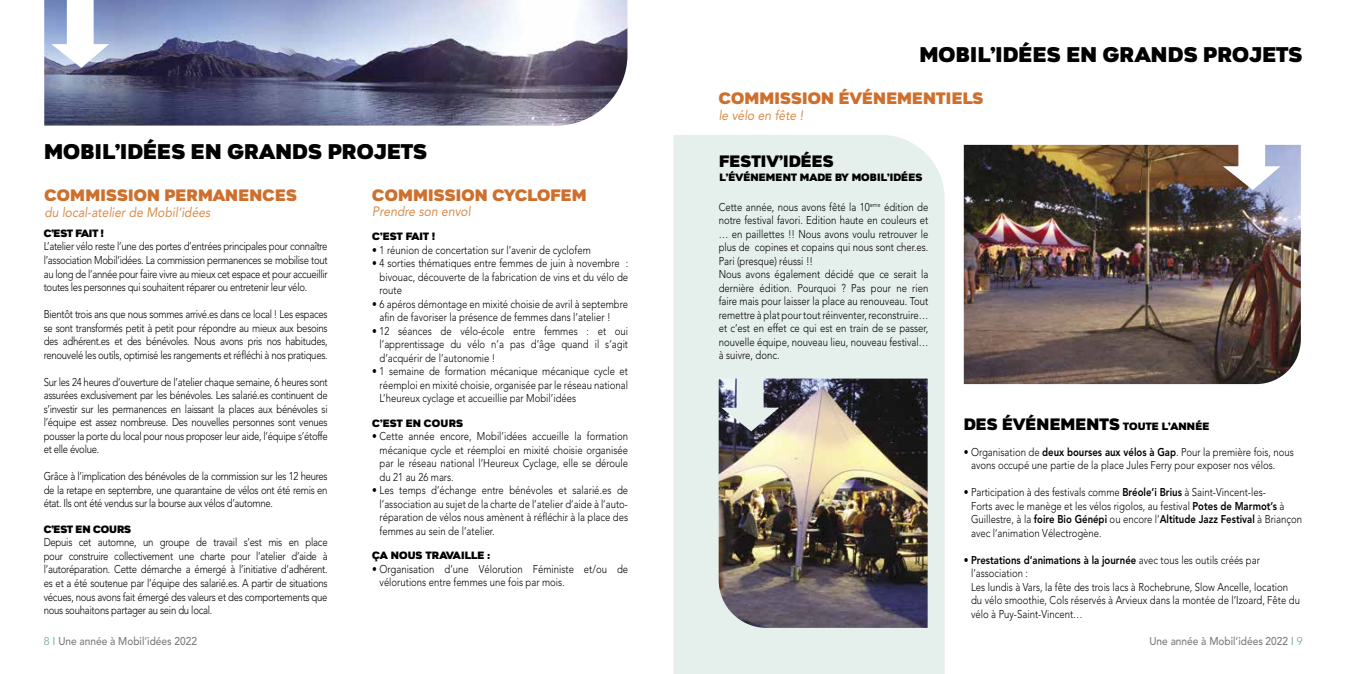
<style>
.page{position:relative;width:1347px;height:674px;background:#fff}
.page>*{position:absolute;margin:0;border:0;box-sizing:border-box;transform-origin:0 0}
.t1{font:20.25px "Gretaros";color:#000}
.t2{font:15.75px "Gretaros";color:#ce702d}
.t3{font:15.75px "Gretaros";color:#000}
.t4{font:italic 13.5px "Avenir";color:#d88e4d;scale:.9 1}
.t5{font:300 11.25px/13.5px "Avenir";color:#000;text-align:justify;scale:.85 1}
.t6{font:500 11.25px "Avenir";color:#7c7c7c;scale:.9 1}
.t7{font:10.12px "Gretaros";color:#000}
.t8{font:10.12px "Gretaros";letter-spacing:-.025em;color:#000}
.s1{font-size:10.12px}
.s2{font-weight:800}
.s3{font-weight:300;color:#62af89}
.s4{font-family:"DINOT";font-weight:400;color:#62af89}
</style>
<div class="page">
<div style="left:673px;top:135px;width:271px;height:538px;background:#e5efeb"></div>
<img style="left:718px;top:378px;width:209px;height:249px">
<svg style="left:721px;top:317px;width:58px;height:114px"></svg>
<img style="left:963px;top:145px;width:337px;height:239px">
<img style="left:44px;top:0;width:583px;height:125px">
<svg style="left:51px;top:0;width:58px;height:68px"></svg>
<svg style="left:1222px;top:144px;width:58px;height:46px"></svg>
<h1 class="t1" style="left:919px;top:41px;width:384px">MOBIL’IDÉES EN GRANDS PROJETS</h1>
<h1 class="t1" style="left:44px;top:139px;width:384px">MOBIL’IDÉES EN GRANDS PROJETS</h1>
<h2 class="t2" style="left:372px;top:184px;width:216px">COMMISSION CYCLOFEM</h2>
<p class="t4" style="left:372px;top:204px;width:111px">Prendre son envol</p>
<p class="t7" style="left:372px;top:230px;width:64px">C’EST FAIT !</p>
<p class="t5" style="left:372px;top:243px;width:259px">• 1 réunion de concertation sur l’avenir de cyclofem</p>
<p class="t5" style="left:379px;top:256px;width:294px;text-indent:-7px">• 4 sorties thématiques entre femmes de juin à novembre : bivouac, découverte de la fabrication de vins et du vélo de route</p>
<p class="t5" style="left:379px;top:297px;width:294px;text-indent:-7px">• 6 apéros démontage en mixité choisie de avril à septembre afin de favoriser la présence de femmes dans l’atelier !</p>
<p class="t5" style="left:379px;top:324px;width:294px;text-indent:-7px">• 12 séances de vélo-école entre femmes : et oui l’apprentissage du vélo n’a pas d’âge quand il s’agit d’acquérir de l’autonomie !</p>
<p class="t5" style="left:379px;top:364px;width:294px;text-indent:-7px">• 1 semaine de formation mécanique mécanique cycle et réemploi en mixité choisie, organisée par le réseau national L’heureux cyclage et accueillie par Mobil’idées</p>
<p class="t7" style="left:372px;top:416px;width:92px">C’EST EN COURS</p>
<p class="t5" style="left:379px;top:429px;width:294px;text-indent:-7px">• Cette année encore, Mobil’idées accueille la formation mécanique cycle et réemploi en mixité choisie organisée par le réseau national l’Heureux Cyclage, elle se déroule du 21 au 26 mars.</p>
<p class="t5" style="left:379px;top:483px;width:294px;text-indent:-7px">• Les temps d’échange entre bénévoles et salarié.es de l’association au sujet de la charte de l’atelier d’aide à l’auto&shy;réparation de vélos nous amènent à réfléchir à la place des femmes au sein de l’atelier.</p>
<p class="t7" style="left:372px;top:548px;width:119px">ÇA NOUS TRAVAILLE :</p>
<p class="t5" style="left:379px;top:561px;width:294px;text-indent:-7px">• Organisation d’une Vélorution Féministe et/ou de vélorutions entre femmes une fois par mois.</p>
<h2 class="t2" style="left:44px;top:185px;width:254px">COMMISSION PERMANENCES</h2>
<p class="t4" style="left:44px;top:204px;width:186px">du local-atelier de Mobil’idées</p>
<p class="t7" style="left:44px;top:226px;width:62px">C’EST FAIT !</p>
<p class="t5" style="left:44px;top:240px;width:335px">L’atelier vélo reste l’une des portes d’entrées principales pour connaître l’association Mobil’idées. La commission permanences se mobilise tout au long de l’année pour faire vivre au mieux cet espace et pour accueillir toutes les personnes qui souhaitent réparer ou entretenir leur vélo.</p>
<p class="t5" style="left:44px;top:307px;width:335px">Bientôt trois ans que nous sommes arrivé.es dans ce local ! Les espaces se sont transformés petit à petit pour répondre au mieux aux besoins des adhérent.es et des bénévoles. Nous avons pris nos habitudes, renouvelé les outils, optimisé les rangements et réfléchi à nos pratiques.</p>
<p class="t5" style="left:44px;top:375px;width:335px">Sur les 24 heures d’ouverture de l’atelier chaque semaine, 6 heures sont assurées exclusivement par les bénévoles. Les salarié.es continuent de s’investir sur les permanences en laissant la places aux bénévoles si l’équipe est assez nombreuse. Des nouvelles personnes sont venues pousser la porte du local pour nous proposer leur aide, l’équipe s’étoffe et elle évolue.</p>
<p class="t5" style="left:44px;top:469px;width:335px">Grâce à l’implication des bénévoles de la commission sur les 12 heures de la retape en septembre, une quarantaine de vélos ont été remis en état. Ils ont été vendus sur la bourse aux vélos d’automne.</p>
<p class="t8" style="left:44px;top:522px;width:89px">C’EST EN COURS</p>
<p class="t5" style="left:44px;top:535px;width:335px">Depuis cet automne, un groupe de travail s’est mis en place pour construire collectivement une charte pour l’atelier d’aide à l’autoréparation. Cette démarche a émergé à l’initiative d’adhérent. es et a été soutenue par l’équipe des salarié.es. A partir de situations vécues, nous avons fait émergé des valeurs et des comportements que nous souhaitons partager au sein du local.</p>
<h2 class="t2" style="left:718px;top:88px;width:266px">COMMISSION ÉVÉNEMENTIELS</h2>
<p class="t4" style="left:718px;top:107px;width:95px">le vélo en fête !</p>
<h2 class="t3" style="left:719px;top:151px;width:116px">FESTIV’IDÉES</h2>
<p class="t7" style="left:719px;top:170px;width:204px">L’ÉVÉNEMENT MADE BY MOBIL’IDÉES</p>
<p class="t5" style="left:718px;top:200px;width:248px;text-align:left">Cette année, nous avons fêté la 10<sup>eme</sup> édition de notre festival favori. Edition haute en couleurs et … en paillettes !! Nous avons voulu retrouver le plus de copines et copains qui nous sont cher.es.<br>Pari (presque) réussi !!<br>Nous avons également décidé que ce serait la dernière édition. Pourquoi ? Pas pour ne rien faire mais pour laisser la place au renouveau. Tout remettre à plat pour tout réinventer, reconstruire… et c’est en effet ce qui est en train de se passer, nouvelle équipe, nouveau lieu, nouveau festival… à suivre, donc.</p>
<h2 class="t3" style="left:963px;top:414px;width:247px">DES ÉVÉNEMENTS <span class="s1">TOUTE L’ANNÉE</span></h2>
<p class="t5" style="left:971px;top:445px;width:381px;text-indent:-7px">• Organisation de <span class="s2">deux bourses aux vélos à Gap</span>. Pour la première fois, nous avons occupé une partie de la place Jules Ferry pour exposer nos vélos.</p>
<p class="t5" style="left:971px;top:485px;width:391px;text-align:left;text-indent:-7px">• Participation à des festivals comme <span class="s2">Bréole’i Brius</span> à Saint-Vincent-les-<br>Forts avec le manège et les vélos rigolos, au festival <span class="s2">Potes de Marmot’s</span> à Guillestre, à la <span class="s2">foire Bio Génépi</span> ou encore l’<span class="s2">Altitude Jazz Festival</span> à Briançon avec l’animation Vélectrogène.</p>
<p class="t5" style="left:971px;top:553px;width:388px;text-align:left;text-indent:-7px">• <span class="s2">Prestations d’animations à la journée</span> avec tous les outils créés par l’association :<br>Les lundis à Vars, la fête des trois lacs à Rochebrune, Slow Ancelle, location du vélo smoothie, Cols réservés à Arvieux dans la montée de l’Izoard, Fête du vélo à Puy-Saint-Vincent…</p>
<p class="t6" style="left:44px;top:634px;width:172px"><span class="s3">8</span> <span class="s4">I</span> Une année à Mobil’idées 2022</p>
<p class="t6" style="left:1149px;top:634px;width:172px">Une année à Mobil’idées 2022 <span class="s4">I</span> <span class="s3">9</span></p>
</div>
